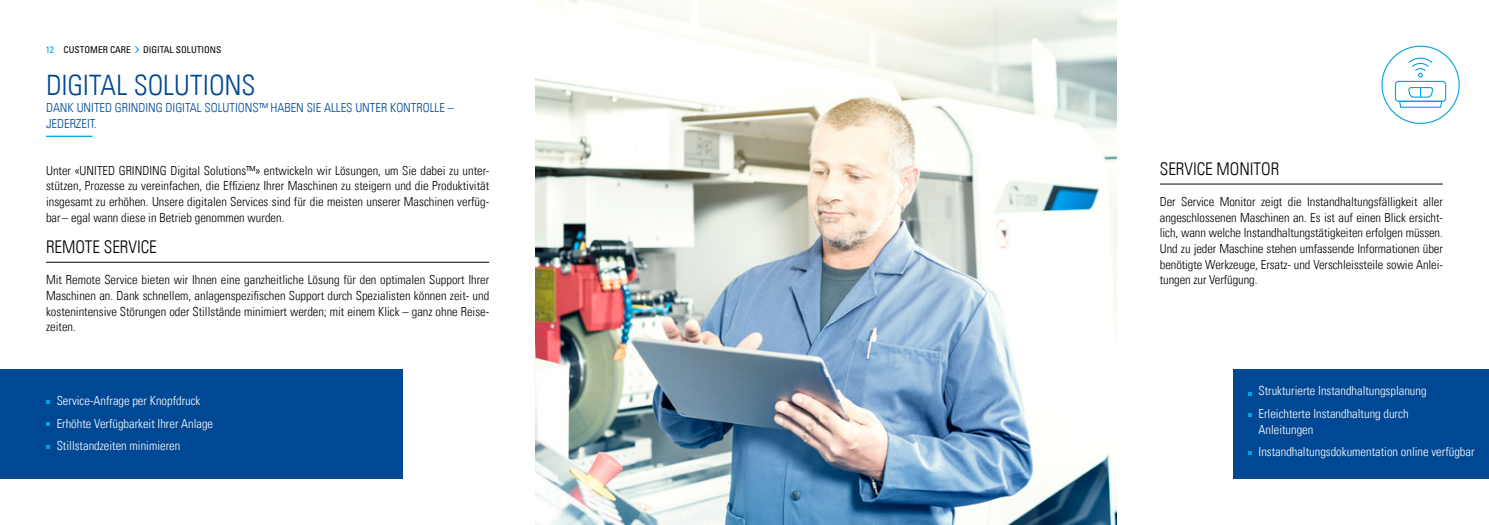
<style>
.page{position:relative;width:1489px;height:525px;background:#fff}
.page>*{position:absolute;margin:0;border:0;box-sizing:border-box;transform-origin:0 0}
.t1{font:28.12px "Univers Com 47 Light Cond";letter-spacing:-.005em;color:#004893}
.t2{font:17.5px "Univers Com 47 Light Cond";letter-spacing:-.005em;color:#000}
.t3{font:12.5px/15.6px "Univers Com 47 Light Cond";color:#000;text-align:justify}
.t4{font:12.5px/22.8px "Univers Com 47 Light Cond";color:#fff}
.t5{font:12.5px/16.2px "Univers Com 47 Light Cond";color:#004893}
.t6{font:condensed 9.38px "Univers Com 57";color:#000}
.s1{color:#00a2e2}
</style>
<div class="page">
<svg style="left:135px;top:46px;width:5px;height:8px"></svg>
<div style="left:0;top:369px;width:403px;height:109px;background:#004893"></div>
<svg style="left:46px;top:400px;width:4px;height:3px"></svg>
<svg style="left:46px;top:422px;width:4px;height:4px"></svg>
<svg style="left:46px;top:445px;width:4px;height:4px"></svg>
<hr style="left:46px;top:136px;width:46px;height:1px;background:#00a2e2">
<hr style="left:46px;top:262px;width:443px;height:1px;background:#000">
<div style="left:1233px;top:369px;width:255px;height:109px;background:#004893"></div>
<svg style="left:1248px;top:451px;width:3px;height:4px"></svg>
<hr style="left:1159px;top:183px;width:283px;height:1px;background:#000">
<svg style="left:1381px;top:45px;width:78px;height:79px"></svg>
<img style="left:535px;top:0;width:581px;height:524px">
<p class="t6" style="left:46px;top:44px;width:87px"><span class="s1">12</span> CUSTOMER CARE</p>
<p class="t6" style="left:143px;top:44px;width:79px">DIGITAL SOLUTIONS</p>
<h1 class="t1" style="left:46px;top:68px;width:211px">DIGITAL SOLUTIONS</h1>
<p class="t5" style="left:46px;top:99px;width:409px">DANK UNITED GRINDING DIGITAL SOLUTIONS™ HABEN SIE ALLES UNTER KONTROLLE –<br>JEDERZEIT.</p>
<p class="t3" style="left:46px;top:162px;width:444px">Unter «UNITED GRINDING Digital Solutions™» entwickeln wir Lösungen, um Sie dabei zu unter&shy;stützen, Prozesse zu vereinfachen, die Effizienz Ihrer Maschinen zu steigern und die Produktivität insgesamt zu erhöhen. Unsere digitalen Services sind für die meisten unserer Maschinen verfüg&shy;bar– egal wann diese in Betrieb genommen wurden.</p>
<h2 class="t2" style="left:46px;top:236px;width:112px">REMOTE SERVICE</h2>
<p class="t3" style="left:46px;top:272px;width:444px">Mit Remote Service bieten wir Ihnen eine ganzheitliche Lösung für den optimalen Support Ihrer Maschinen an. Dank schnellem, anlagenspezifischen Support durch Spezialisten können zeit- und kostenintensive Störungen oder Stillstände minimiert werden; mit einem Klick – ganz ohne Reise&shy;zeiten.</p>
<p class="t4" style="left:57px;top:389px;width:158px">Service-Anfrage per Knopfdruck<br>Erhöhte Verfügbarkeit Ihrer Anlage<br>Stillstandzeiten minimieren</p>
<h2 class="t2" style="left:1159px;top:158px;width:121px">SERVICE MONITOR</h2>
<p class="t3" style="left:1159px;top:194px;width:284px">Der Service Monitor zeigt die Instandhaltungsfälligkeit aller angeschlossenen Maschinen an. Es ist auf einen Blick ersicht&shy;lich, wann welche Instandhaltungstätigkeiten erfolgen müssen.<br>Und zu jeder Maschine stehen umfassende Informationen über benötigte Werkzeuge, Ersatz- und Verschleissteile sowie Anlei&shy;tungen zur Verfügung.</p>
<p class="t4" style="left:1258px;top:379px;width:169px">Strukturierte Instandhaltungsplanung<br>Erleichterte Instandhaltung durch</p>
<p class="t4" style="left:1258px;top:417px;width:217px">Anleitungen<br>Instandhaltungsdokumentation online verfügbar</p>
</div>
